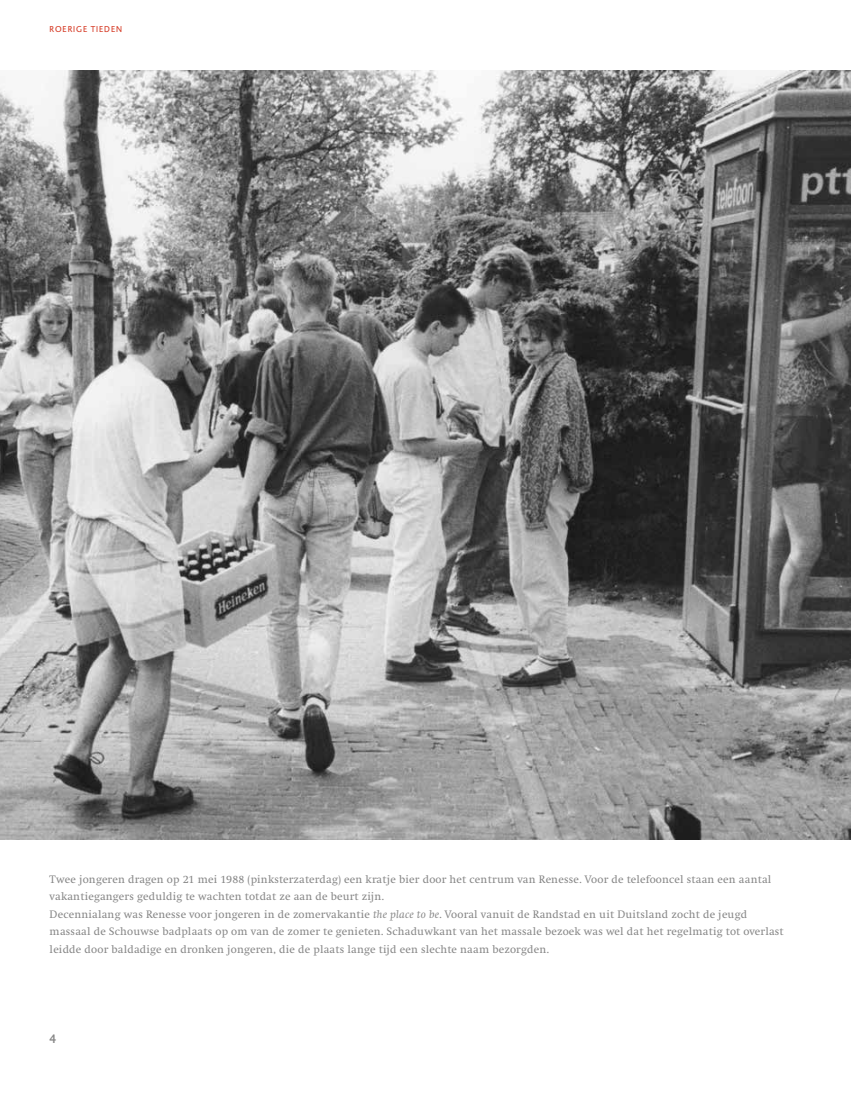
<style>
.page{position:relative;width:851px;height:1099px;background:#fff}
.page>*{position:absolute;margin:0;border:0;box-sizing:border-box;transform-origin:0 0}
.t1{font:500 12.5px "DTL Caspari T";color:#878787}
.t2{font:11.25px/17.5px "Swift EF";letter-spacing:.015em;color:#878787}
.t3{font:8.75px "DTL Caspari T";letter-spacing:.105em;color:#d63d28}
.s1{font-style:italic}
</style>
<div class="page">
<img style="left:0;top:71px;width:850px;height:768px">
<p class="t3" style="left:50px;top:23px;width:74px">ROERIGE TIEDEN</p>
<p class="t2" style="left:50px;top:870px;width:735px">Twee jongeren dragen op 21 mei 1988 (pinksterzaterdag) een kratje bier door het centrum van Renesse. Voor de telefooncel staan een aantal vakantiegangers geduldig te wachten totdat ze aan de beurt zijn.<br>Decennialang was Renesse voor jongeren in de zomervakantie <span class="s1">the place to be</span>. Vooral vanuit de Randstad en uit Duitsland zocht de jeugd massaal de Schouwse badplaats op om van de zomer te genieten. Schaduwkant van het massale bezoek was wel dat het regelmatig tot overlast leidde door baldadige en dronken jongeren, die de plaats lange tijd een slechte naam bezorgden.</p>
<p class="t1" style="left:50px;top:1030px;width:8px">4</p>
</div>
